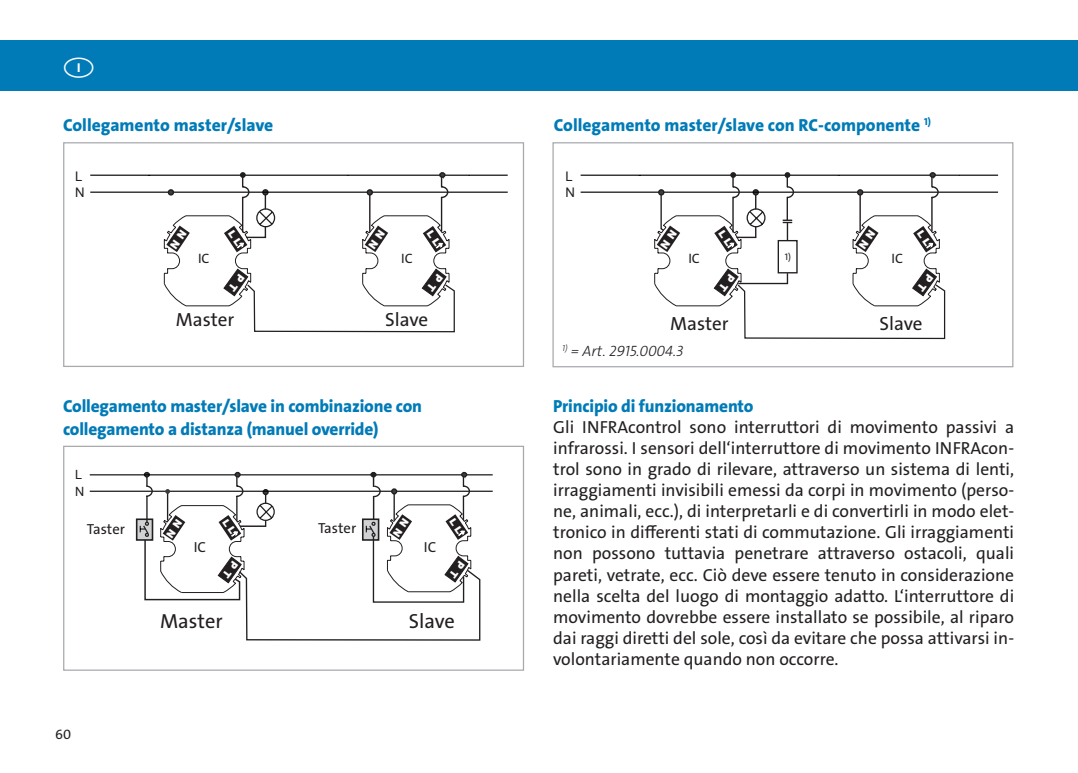
<style>
.page{position:relative;width:1078px;height:773px;background:#fff}
.page>*{position:absolute;margin:0;border:0;box-sizing:border-box;transform-origin:0 0}
.t1{font:20.5px "The Sans LP5 Plain";color:#231f20}
.t2{font:19px "The Sans LP5 Plain";color:#231f20}
.t3{font:17.5px/21px "The Sans LP5 Plain";color:#231f20;text-align:justify}
.t4{font:17.5px/22.5px "The Sans LP8 Ex Bld";letter-spacing:-.01em;color:#007bb7}
.t5{font:15px "The Sans LP3 Lig IT";color:#231f20}
.t6{font:14.5px "The Sans LP5 Plain";color:#231f20}
.t7{font:13.75px "The Sans LP5 Plain";color:#231f20}
.t8{font:13.25px "Arial";color:#231f20}
.t9{font:12.75px "Arial";color:#231f20}
.t10{font:9.5px "The Sans LP5 Plain";color:#231f20}
</style>
<div class="page">
<div style="left:0;top:40px;width:1077px;height:51px;background:#007bb7"></div>
<div style="left:63px;top:142px;width:461px;height:225px;border:1px solid #a8a9ad"></div>
<div style="left:552px;top:142px;width:461px;height:225px;border:1px solid #a8a9ad"></div>
<div style="left:63px;top:445px;width:461px;height:225px;border:1px solid #a8a9ad"></div>
<hr style="left:90px;top:174px;width:417px;height:2px;background:#010202">
<hr style="left:90px;top:191px;width:417px;height:2px;background:#010202">
<hr style="left:580px;top:174px;width:417px;height:2px;background:#010202">
<hr style="left:580px;top:191px;width:417px;height:2px;background:#010202">
<svg style="left:139px;top:521px;width:1px;height:16px"></svg>
<div style="left:136px;top:518px;width:17px;height:22px;border:2px solid #231f20"></div>
<hr style="left:90px;top:474px;width:402px;height:1px;background:#010202">
<hr style="left:90px;top:490px;width:402px;height:1px;background:#010202">
<svg style="left:163px;top:172px;width:292px;height:161px"></svg>
<svg style="left:653px;top:172px;width:292px;height:167px"></svg>
<svg style="left:140px;top:471px;width:341px;height:170px"></svg>
<p class="t4" style="left:63px;top:114px;width:212px">Collegamento master/slave</p>
<p class="t4" style="left:553px;top:114px;width:378px">Collegamento master/slave con RC-componente <sup>1)</sup></p>
<p class="t8" style="left:75px;top:167px;width:9px">L</p>
<p class="t8" style="left:75px;top:184px;width:11px">N</p>
<p class="t7" style="left:198px;top:250px;width:13px">IC</p>
<p class="t7" style="left:401px;top:250px;width:13px">IC</p>
<p class="t2" style="left:176px;top:307px;width:60px">Master</p>
<p class="t2" style="left:385px;top:307px;width:44px">Slave</p>
<p class="t4" style="left:63px;top:395px;width:360px">Collegamento master/slave in combinazione con collegamento a distanza (manuel override)</p>
<p class="t9" style="left:75px;top:466px;width:9px">L</p>
<p class="t9" style="left:75px;top:482px;width:11px">N</p>
<p class="t6" style="left:87px;top:520px;width:40px">Taster</p>
<p class="t6" style="left:318px;top:518px;width:40px">Taster</p>
<p class="t6" style="left:194px;top:537px;width:14px">IC</p>
<p class="t6" style="left:424px;top:537px;width:14px">IC</p>
<p class="t7" style="left:55px;top:725px;width:17px">60</p>
<p class="t1" style="left:160px;top:607px;width:64px">Master</p>
<p class="t1" style="left:409px;top:607px;width:47px">Slave</p>
<p class="t8" style="left:565px;top:167px;width:9px">L</p>
<p class="t8" style="left:565px;top:184px;width:11px">N</p>
<p class="t10" style="left:784px;top:250px;width:8px">1)</p>
<p class="t7" style="left:688px;top:250px;width:13px">IC</p>
<p class="t7" style="left:891px;top:250px;width:13px">IC</p>
<p class="t2" style="left:670px;top:312px;width:60px">Master</p>
<p class="t2" style="left:879px;top:312px;width:44px">Slave</p>
<p class="t5" style="left:562px;top:341px;width:123px"><sup>1)</sup> = Art. 2915.0004.3</p>
<p class="t4" style="left:553px;top:395px;width:202px">Principio di funzionamento</p>
<p class="t3" style="left:553px;top:417px;width:462px">Gli INFRAcontrol sono interruttori di movimento passivi a infrarossi. I sensori dell‘interruttore di movimento INFRAcon&shy;trol sono in grado di rilevare, attraverso un sistema di lenti, irraggiamenti invisibili emessi da corpi in movimento (perso&shy;ne, animali, ecc.), di interpretarli e di convertirli in modo elet&shy;tronico in differenti stati di commutazione. Gli irraggiamenti non possono tuttavia penetrare attraverso ostacoli, quali pareti, vetrate, ecc. Ciò deve essere tenuto in considerazione nella scelta del luogo di montaggio adatto. L‘interruttore di movimento dovrebbe essere installato se possibile, al riparo dai raggi diretti del sole, così da evitare che possa attivarsi in&shy;volontariamente quando non occorre.</p>
</div>
